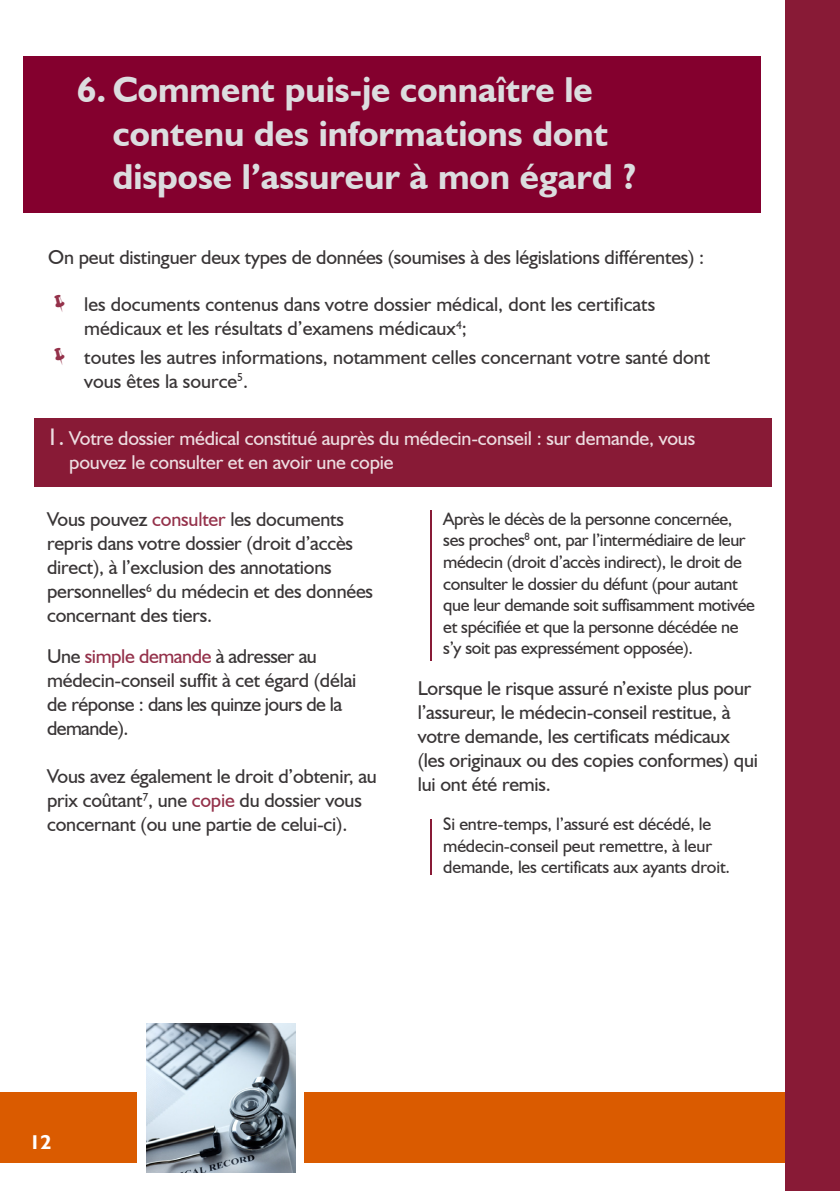
<style>
.page{position:relative;width:840px;height:1191px;background:#fff}
.page>*{position:absolute;margin:0;border:0;box-sizing:border-box;transform-origin:0 0}
.t1{font:700 36px/43.2px "Humanist 521 BT";color:#dcdddf}
.t2{font:20px/24px "Humanist 521 BT";letter-spacing:-.01em;color:#393536}
.t3{font:20px/24px "Humanist 521 BT";letter-spacing:-.01em;color:#eddde1}
.t4{font:700 20px "Humanist 521 BT";color:#fff}
.t5{font:18px/21.6px "Humanist 521 BT";letter-spacing:-.02em;color:#393536}
.s1{font-size:24px}
.s2{color:#94314a}
</style>
<div class="page">
<div style="left:0;top:1091px;width:839px;height:71px;background:#da5b00"></div>
<div style="left:784px;top:0;width:55px;height:1191px;background:#881a36"></div>
<hr style="left:839px;top:0;width:1px;height:1191px;background:#881a36">
<div style="left:34px;top:418px;width:737px;height:68px;background:#881a36"></div>
<div style="left:137px;top:1015px;width:166px;height:166px;background:#fff"></div>
<img style="left:146px;top:1023px;width:149px;height:149px">
<div style="left:23px;top:57px;width:737px;height:156px;background:#84002e"></div>
<hr style="left:430px;top:818px;width:2px;height:56px;background:#881a36">
<hr style="left:430px;top:510px;width:2px;height:150px;background:#881a36">
<h1 class="t1" style="left:113px;top:68px;width:525px;text-indent:-36px">6. Comment puis-je connaître le contenu des informations dont dispose l’assureur à mon égard ?</h1>
<p class="t2" style="left:48px;top:245px;width:657px">On peut distinguer deux types de données (soumises à des législations différentes) :</p>
<p class="t2" style="left:84px;top:292px;width:572px">les documents contenus dans votre dossier médical, dont les certificats médicaux et les résultats d’examens médicaux<sup>4</sup>;</p>
<p class="t2" style="left:84px;top:344px;width:627px">toutes les autres informations, notamment celles concernant votre santé dont vous êtes la source<sup>5</sup>.</p>
<p class="t3" style="left:69px;top:425px;width:627px;text-indent:-23px"><span class="s1">1.</span> Votre dossier médical constitué auprès du médecin-conseil : sur demande, vous pouvez le consulter et en avoir une copie</p>
<p class="t2" style="left:47px;top:507px;width:327px">Vous pouvez <span class="s2">consulter</span> les documents repris dans votre dossier (droit d’accès direct), à l’exclusion des annotations personnelles<sup>6</sup> du médecin et des données concernant des tiers.</p>
<p class="t2" style="left:47px;top:644px;width:310px">Une <span class="s2">simple demande</span> à adresser au médecin-conseil suffit à cet égard (délai de réponse : dans les quinze jours de la demande).</p>
<p class="t2" style="left:47px;top:764px;width:331px">Vous avez également le droit d’obtenir, au prix coûtant<sup>7</sup>, une <span class="s2">copie</span> du dossier vous concernant (ou une partie de celui-ci).</p>
<p class="t5" style="left:443px;top:507px;width:313px">Après le décès de la personne concernée, ses proches<sup>8</sup> ont, par l’intermédiaire de leur médecin (droit d’accès indirect), le droit de consulter le dossier du défunt (pour autant que leur demande soit suffisamment motivée et spécifiée et que la personne décédée ne s’y soit pas expressément opposée).</p>
<p class="t2" style="left:417px;top:676px;width:341px">Lorsque le risque assuré n’existe plus pour l’assureur, le médecin-conseil restitue, à votre demande, les certificats médicaux (les originaux ou des copies conformes) qui lui ont été remis.</p>
<p class="t5" style="left:443px;top:813px;width:288px">Si entre-temps, l’assuré est décédé, le médecin-conseil peut remettre, à leur demande, les certificats aux ayants droit.</p>
<p class="t4" style="left:29px;top:1129px;width:23px">12</p>
</div>
